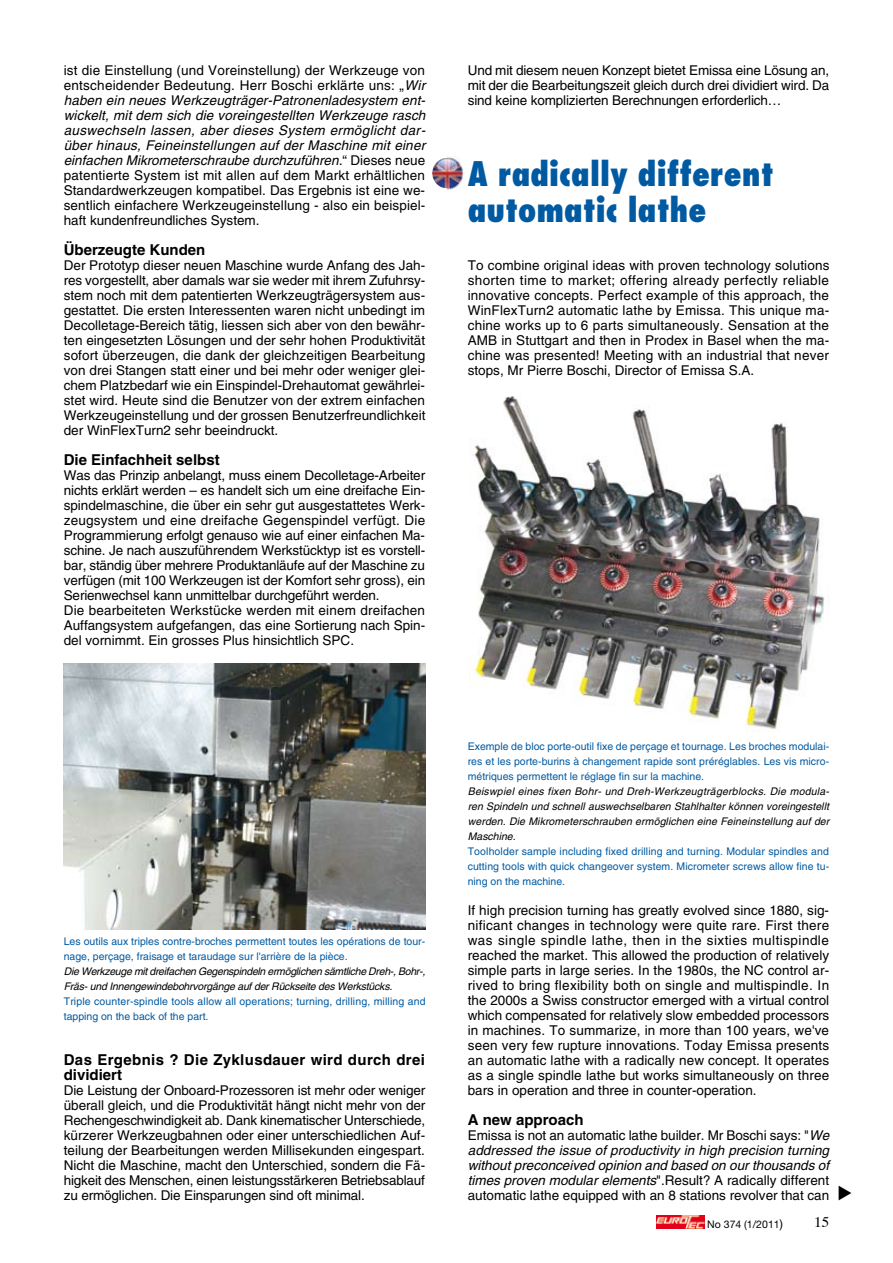
<style>
.page{position:relative;width:893px;height:1263px;background:#fff}
.page>*{position:absolute;margin:0;border:0;box-sizing:border-box;transform-origin:0 0}
.t1{font:800 condensed 33px/36px "Futura";color:#005aa2}
.t2{font:700 15px "Helvetica";color:#000}
.t3{font:700 15px/15px "Helvetica";letter-spacing:.025em;color:#000}
.t4{font:13.5px/15px "Helvetica";color:#000;text-align:justify}
.t5{font:italic 13.5px/15px "Helvetica";color:#000;text-align:justify}
.t6{font:10.5px/15px "Helvetica";color:#005aa2}
.t7{font:italic 10.5px/15px "Helvetica";letter-spacing:-.02em;color:#000}
.t8{font:10.5px "Helvetica Neue";color:#000}
.s1{font-style:italic}
.s2{font-style:normal}
.s3{font-size:12px}
</style>
<div class="page">
<svg style="left:656px;top:1215px;width:1px;height:13px"></svg>
<img style="left:657px;top:1215px;width:47px;height:13px">
<img style="left:64px;top:663px;width:361px;height:266px">
<img style="left:469px;top:397px;width:355px;height:334px">
<img style="left:432px;top:156px;width:32px;height:34px">
<p class="t4" style="left:64px;top:63px;width:363px">ist die Einstellung (und Voreinstellung) der Werkzeuge von entscheidender Bedeutung. Herr Boschi erklärte uns: „<span class="s1">Wir haben ein neues Werkzeugträger-Patronenladesystem ent&shy;wickelt, mit dem sich die voreingestellten Werkzeuge rasch auswechseln lassen, aber dieses System ermöglicht dar&shy;über hinaus, Feineinstellungen auf der Maschine mit einer einfachen Mikrometerschraube durchzuführen.</span>“ Dieses neue patentierte System ist mit allen auf dem Markt erhältlichen Standardwerkzeugen kompatibel. Das Ergebnis ist eine we&shy;sentlich einfachere Werkzeugeinstellung - also ein beispiel&shy;haft kundenfreundliches System.</p>
<p class="t2" style="left:64px;top:240px;width:143px">Überzeugte Kunden</p>
<p class="t4" style="left:64px;top:258px;width:363px">Der Prototyp dieser neuen Maschine wurde Anfang des Jah&shy;res vorgestellt, aber damals war sie weder mit ihrem Zufuhrsy&shy;stem noch mit dem patentierten Werkzeugträgersystem aus&shy;gestattet. Die ersten I nteressenten waren nicht unbedingt im Decolletage-Bereich tätig, liessen sich aber von den bewähr&shy;ten eingesetzten Lösungen und der sehr hohen Produktivität sofort überzeugen, die dank der gleichzeitigen Bearbeitung von drei Stangen statt einer und bei mehr oder weniger glei&shy;chem Platzbedarf wie ein Einspindel-Drehautomat gewährlei&shy;stet wird. Heute sind die Benutzer von der extrem einfachen Werkzeugeinstellung und der grossen Benutzerfreundlichkeit der WinFlexTurn2 sehr beeindruckt.</p>
<p class="t2" style="left:64px;top:450px;width:157px">Die Einfachheit selbst</p>
<p class="t4" style="left:64px;top:468px;width:363px;text-align:left">Was das Prinzip anbelangt, muss einem Decolletage-Arbeiter nichts erklärt werden – es handelt sich um eine dreifache Ein&shy;spindelmaschine, die über ein sehr gut ausgestattetes Werk&shy;zeugsystem und eine dreifache Gegenspindel verfügt. Die Programmierung erfolgt genauso wie auf einer einfachen Ma&shy;schine. Je nach auszuführendem Werkstücktyp ist es vorstell&shy;bar, ständig über mehrere Produktanläufe auf der Maschine zu verfügen (mit 100 Werkzeugen ist der Komfort sehr gross), ein Serienwechsel kann unmittelbar durchgeführt werden.<br>Die bearbeiteten Werkstücke werden mit einem dreifachen Auffangsystem aufgefangen, das eine Sortierung nach Spin&shy;del vornimmt. Ein grosses Plus hinsichtlich SPC.</p>
<p class="t6" style="left:64px;top:934px;width:363px">Les outils aux triples contre-broches permettent toutes les opérations de tour&shy;nage, perçage, fraisage et taraudage sur l'arrière de la pièce.</p>
<p class="t7" style="left:64px;top:964px;width:363px">Die Werkzeuge mit dreifachen Gegenspindeln ermöglichen sämtliche Dreh-, Bohr-,<br>Fräs- und Innengewindebohrvorgänge auf der Rückseite des Werkstücks.</p>
<p class="t6" style="left:64px;top:994px;width:363px">Triple counter-spindle tools allow all operations; turning, drilling, milling and tapping on the back of the part.</p>
<p class="t3" style="left:64px;top:1052px;width:363px">Das Ergebnis ? Die Zyklusdauer wird durch drei dividiert</p>
<p class="t4" style="left:64px;top:1083px;width:363px">Die Leistung der Onboard-Prozessoren ist mehr oder weniger überall gleich, und die Produktivität hängt nicht mehr von der Rechengeschwindigkeit ab. Dank kinematischer U nterschiede, kürzerer Werkzeugbahnen oder einer unterschiedlichen Auf&shy;teilung der Bearbeitungen werden Millisekunden eingespart.<br>Nicht die Maschine, macht den U nterschied, sondern die Fä&shy;higkeit des Menschen, einen leistungsstärkeren Betriebsablauf zu ermöglichen. Die Einsparungen sind oft minimal.</p>
<p class="t4" style="left:468px;top:63px;width:363px">U nd mit diesem neuen Konzept bietet Emissa eine Lösung an, mit der die Bearbeitungszeit gleich durch drei dividiert wird. Da sind keine komplizierten Berechnungen erforderlich…</p>
<h1 class="t1" style="left:468px;top:155px;width:308px">A radically different automatic lathe</h1>
<p class="t4" style="left:468px;top:258px;width:363px">To combine original ideas with proven technology solutions shorten time to market; offering already perfectly reliable innovative concepts. Perfect example of this approach, the WinFlexTurn2 automatic lathe by Emissa. This unique ma&shy;chine works up to 6 parts simultaneously. Sensation at the AMB in Stuttgart and then in Prodex in Basel when the ma&shy;chine was presented! Meeting with an industrial that never stops, Mr Pierre Boschi, Director of Emissa S.A.</p>
<p class="t6" style="left:468px;top:739px;width:363px;text-align:justify">Exemple de bloc porte-outil fixe de perçage et tournage. Les broches modulai&shy;res et les porte-burins à changement rapide sont préréglables. Les vis micro&shy;métriques permettent le réglage fin sur la machine.</p>
<p class="t7" style="left:468px;top:784px;width:363px;text-align:justify">Beiswpiel eines fixen Bohr- und Dreh-Werkzeugträgerblocks. Die modula&shy;ren Spindeln und schnell auswechselbaren Stahlhalter können voreingestellt werden. Die Mikrometerschrauben ermöglichen eine Feineinstellung auf der Maschine.</p>
<p class="t6" style="left:468px;top:844px;width:363px;text-align:justify">Toolholder sample including fixed drilling and turning. Modular spindles and cutting tools with quick changeover system. Micrometer screws allow fine tu&shy;ning on the machine.</p>
<p class="t4" style="left:468px;top:903px;width:363px">If high precision turning has greatly evolved since 1880, sig&shy;nificant changes in technology were quite rare. First there was single spindle lathe, then in the sixties multispindle reached the market. This allowed the production of relatively simple parts in large series. I n the 1980s, the NC control ar&shy;rived to bring flexibility both on single and multispindle. I n the 2000s a Swiss constructor emerged with a virtual control which compensated for relatively slow embedded processors in machines. To summarize, in more than 100 years, we've seen very few rupture innovations. Today Emissa presents an automatic lathe with a radically new concept. It operates as a single spindle lathe but works simultaneously on three bars in operation and three in counter-operation.</p>
<p class="t2" style="left:468px;top:1110px;width:117px">A new approach</p>
<p class="t5" style="left:468px;top:1128px;width:363px"><span class="s2">Emissa is not an automatic lathe builder. Mr Boschi says: "</span>We addressed the issue of productivity in high precision turning without preconceived opinion and based on our thousands of times proven modular elements<span class="s2">".Result? A radically different automatic lathe equipped with an 8 stations revolver that can</span></p>
<p class="t8" style="left:707px;top:1218px;width:77px">No 374 (1/2011<span class="s3">)</span></p>
</div>
